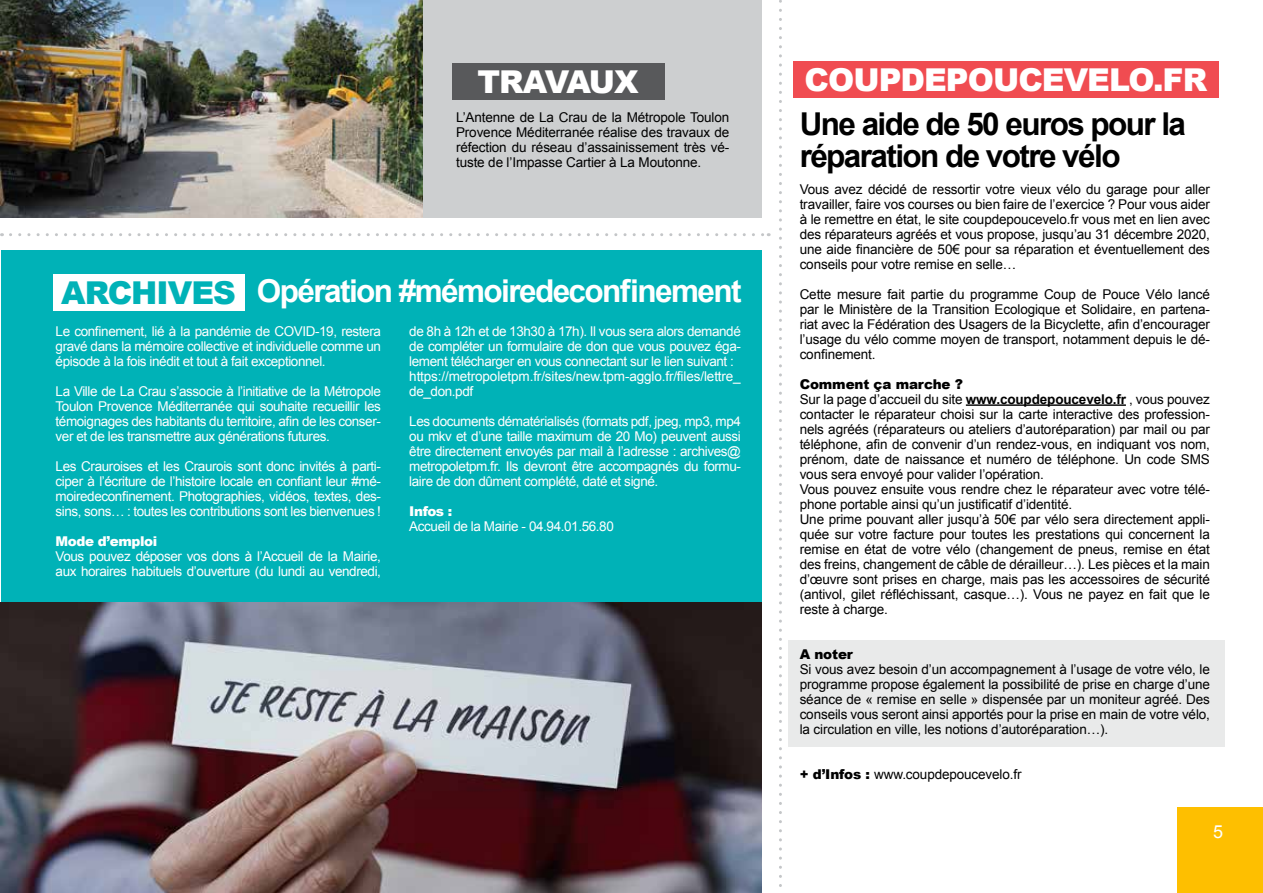
<style>
.page{position:relative;width:1263px;height:893px;background:#fff}
.page>*{position:absolute;margin:0;border:0;box-sizing:border-box;transform-origin:0 0}
.t1{font:700 31.5px/31.5px "Arial";letter-spacing:-.05em;color:#000}
.t2{font:700 31.5px "Arial";letter-spacing:-.05em;color:#fff}
.t3{font:900 31.5px "Arial";letter-spacing:-.03em;color:#fff}
.t4{font:900 31.5px "Arial";letter-spacing:-.03em;color:#00b2b7}
.t5{font:18px "Arial";color:#fff}
.t6{font:13.5px/15px "Arial";letter-spacing:-.01em;color:#000;text-align:justify}
.t7{font:13.5px/15px "Arial";letter-spacing:-.03em;color:#fff;text-align:justify}
.t8{font:900 13.5px "Arial";letter-spacing:-.03em;color:#fff}
.t9{font:900 13.5px "Arial";letter-spacing:-.01em;color:#000}
.s1{font-weight:900}
.s2{font-weight:700}
</style>
<div class="page">
<div style="left:788px;top:640px;width:436px;height:107px;background:#e9eaea"></div>
<div style="left:0;top:0;width:761px;height:218px;background:#cdcfd0"></div>
<div style="left:1px;top:251px;width:760px;height:642px;background:#00b2b7"></div>
<div style="left:1177px;top:807px;width:86px;height:86px;background:#febf00"></div>
<svg style="left:779px;top:0;width:3px;height:887px"></svg>
<svg style="left:11px;top:233px;width:758px;height:3px"></svg>
<img style="left:1px;top:0;width:421px;height:218px">
<div style="left:452px;top:63px;width:212px;height:37px;background:#58595b"></div>
<hr style="left:966px;top:404px;width:160px;height:2px;background:#000">
<div style="left:53px;top:274px;width:191px;height:36px;background:#fff"></div>
<img style="left:1px;top:603px;width:760px;height:290px">
<div style="left:793px;top:61px;width:425px;height:37px;background:#f04c51"></div>
<h1 class="t3" style="left:477px;top:59px;width:163px">TRAVAUX</h1>
<p class="t6" style="left:456px;top:110px;width:275px">L’Antenne de La Crau de la Métropole Toulon Provence Méditerranée réalise des travaux de réfection du réseau d’assainissement très vé&shy;tuste de l’Impasse Cartier à La Moutonne.</p>
<h1 class="t2" style="left:257px;top:270px;width:486px">Opération #mémoiredeconfinement</h1>
<h1 class="t4" style="left:61px;top:269px;width:176px">ARCHIVES</h1>
<p class="t7" style="left:56px;top:323px;width:327px">Le confinement, lié à la pandémie de COVID-19, restera gravé dans la mémoire collective et individuelle comme un épisode à la fois inédit et tout à fait exceptionnel.</p>
<p class="t7" style="left:56px;top:383px;width:327px">La Ville de La Crau s’associe à l’initiative de la Métropole Toulon Provence Méditerranée qui souhaite recueillir les témoignages des habitants du territoire, afin de les conser&shy;ver et de les transmettre aux générations futures.</p>
<p class="t7" style="left:56px;top:458px;width:327px">Les Crauroises et les Craurois sont donc invités à parti&shy;ciper à l’écriture de l’histoire locale en confiant leur #mé&shy;moiredeconfinement. Photographies, vidéos, textes, des&shy;sins, sons… : toutes les contributions sont les bienvenues !</p>
<p class="t8" style="left:56px;top:531px;width:103px">Mode d’emploi</p>
<p class="t7" style="left:56px;top:548px;width:327px">Vous pouvez déposer vos dons à l’Accueil de la Mairie, aux horaires habituels d’ouverture (du lundi au vendredi,</p>
<p class="t7" style="left:409px;top:323px;width:333px;text-align:left">de 8h à 12h et de 13h30 à 17h). Il vous sera alors demandé de compléter un formulaire de don que vous pouvez éga&shy;lement télécharger en vous connectant sur le lien suivant : https://metropoletpm.fr/sites/new.tpm-agglo.fr/files/lettre_ de_don.pdf</p>
<p class="t7" style="left:409px;top:413px;width:333px">Les documents dématérialisés (formats pdf, jpeg, mp3, mp4 ou mkv et d’une taille maximum de 20 Mo) peuvent aussi être directement envoyés par mail à l’adresse : archives@ metropoletpm.fr. Ils devront être accompagnés du formu&shy;laire de don dûment complété, daté et signé.</p>
<p class="t8" style="left:409px;top:501px;width:45px">Infos :</p>
<p class="t7" style="left:409px;top:518px;width:206px">Accueil de la Mairie - 04.94.01.56.80</p>
<h1 class="t3" style="left:805px;top:57px;width:404px">COUPDEPOUCEVELO.FR</h1>
<h1 class="t1" style="left:800px;top:110px;width:388px">Une aide de 50 euros pour la réparation de votre vélo</h1>
<p class="t6" style="left:800px;top:182px;width:412px">Vous avez décidé de ressortir votre vieux vélo du garage pour aller travailler, faire vos courses ou bien faire de l’exercice ? Pour vous aider à le remettre en état, le site coupdepoucevelo.fr vous met en lien avec des réparateurs agréés et vous propose, jusqu’au 31 décembre 2020, une aide financière de 50€ pour sa réparation et éventuellement des conseils pour votre remise en selle…</p>
<p class="t6" style="left:800px;top:287px;width:412px">Cette mesure fait partie du programme Coup de Pouce Vélo lancé par le Ministère de la Transition Ecologique et Solidaire, en partena&shy;riat avec la Fédération des Usagers de la Bicyclette, afin d’encourager l’usage du vélo comme moyen de transport, notamment depuis le dé&shy;confinement.</p>
<p class="t6" style="left:800px;top:377px;width:412px;text-align:left"><span class="s1">Comment ça marche ?<br></span>Sur la page d’accueil du site <span class="s2">www.coupdepoucevelo.fr</span> , vous pouvez contacter le réparateur choisi sur la carte interactive des profession&shy;nels agréés (réparateurs ou ateliers d’autoréparation) par mail ou par téléphone, afin de convenir d’un rendez-vous, en indiquant vos nom, prénom, date de naissance et numéro de téléphone. Un code SMS vous sera envoyé pour valider l’opération.<br>Vous pouvez ensuite vous rendre chez le réparateur avec votre télé&shy;phone portable ainsi qu’un justificatif d’identité.<br>Une prime pouvant aller jusqu’à 50€ par vélo sera directement appli&shy;quée sur votre facture pour toutes les prestations qui concernent la remise en état de votre vélo (changement de pneus, remise en état des freins, changement de câble de dérailleur…). Les pièces et la main d’œuvre sont prises en charge, mais pas les accessoires de sécurité (antivol, gilet réfléchissant, casque…). Vous ne payez en fait que le reste à charge.</p>
<p class="t9" style="left:800px;top:644px;width:55px">A noter</p>
<p class="t6" style="left:800px;top:662px;width:412px">Si vous avez besoin d’un accompagnement à l’usage de votre vélo, le programme propose également la possibilité de prise en charge d’une séance de « remise en selle » dispensée par un moniteur agréé. Des conseils vous seront ainsi apportés pour la prise en main de votre vélo, la circulation en ville, les notions d’autoréparation…).</p>
<p class="t6" style="left:800px;top:767px;width:223px"><span class="s1">+ d’Infos :</span> www.coupdepoucevelo.fr</p>
<h2 class="t5" style="left:1213px;top:820px;width:12px">5</h2>
</div>
